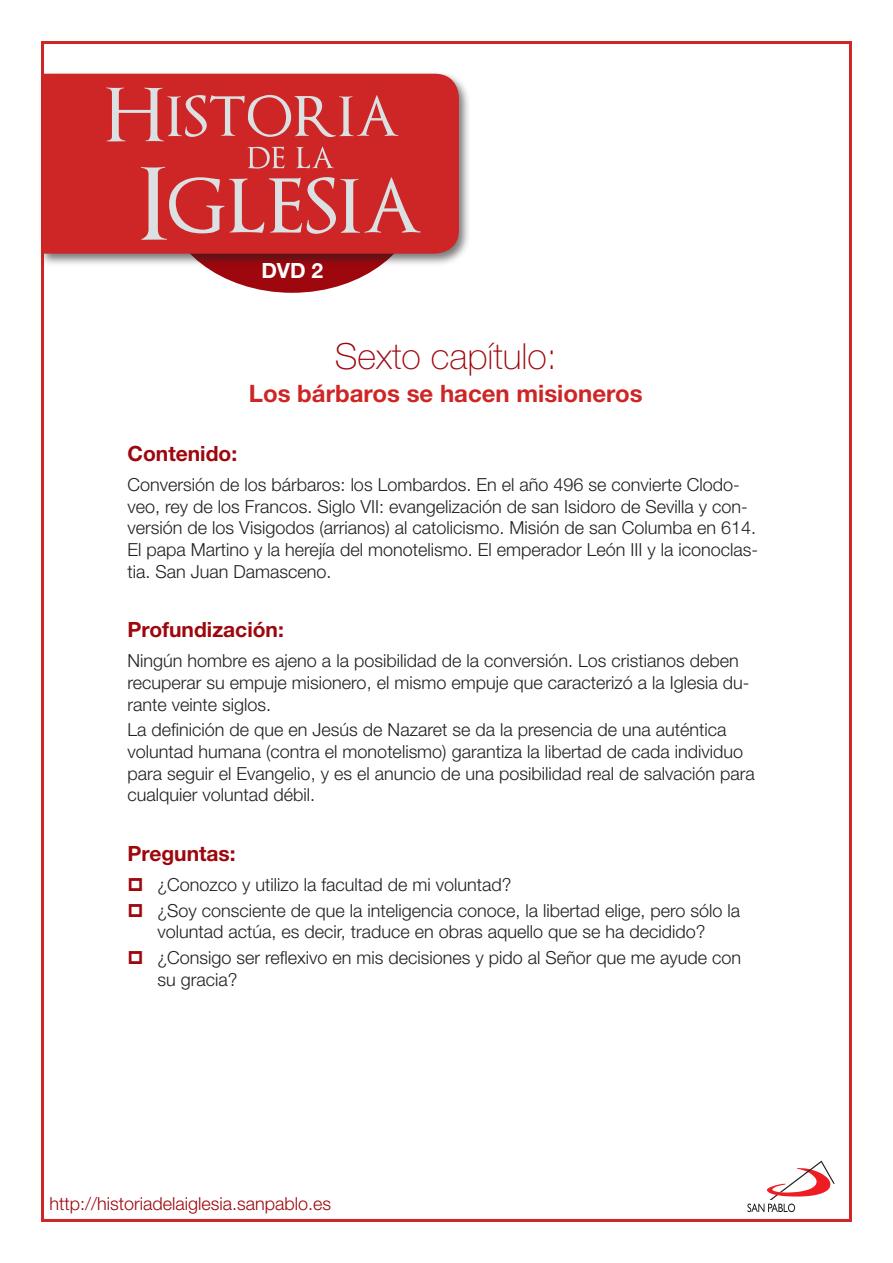
<style>
.page{position:relative;width:893px;height:1263px;background:#fff}
.page>*{position:absolute;margin:0;border:0;box-sizing:border-box;transform-origin:0 0}
.t1{font:100 36px "Helvetica Neue";color:#9d070d}
.t2{font:700 24px "Helvetica Neue";color:#ce2626}
.t3{font:700 21px "Helvetica Neue";color:#9d070d}
.t4{font:700 21px "Helvetica Neue";color:#fff}
.t5{font:300 18px/21.6px "Helvetica Neue";color:#231f20}
.t6{font:300 18px "Helvetica Neue";color:#9d070d}
</style>
<div class="page">
<div style="left:163px;top:93px;width:258px;height:200px;background:#9d070d;border-radius:50%"></div>
<div style="left:39px;top:70px;width:433px;height:196px;background:#231f20;opacity:.6"></div>
<div style="left:43px;top:74px;width:416px;height:180px;background:#ce2626"></div>
<svg style="left:106px;top:88px;width:315px;height:152px;background:#d04445"></svg>
<svg style="left:747px;top:1160px;width:88px;height:52px"></svg>
<p class="t4" style="left:261px;top:257px;width:63px">DVD 2</p>
<h1 class="t1" style="left:335px;top:335px;width:224px">Sexto capítulo:</h1>
<h2 class="t2" style="left:249px;top:378px;width:395px">Los bárbaros se hacen misioneros</h2>
<p class="t3" style="left:128px;top:441px;width:111px">Contenido:</p>
<p class="t5" style="left:128px;top:474px;width:632px">Conversión de los bárbaros: los Lombardos. En el año 496 se convierte Clodo&shy;veo, rey de los Francos. Siglo VII: evangelización de san Isidoro de Sevilla y con&shy;versión de los Visigodos (arrianos) al catolicismo. Misión de san Columba en 614.<br>El papa Martino y la herejía del monotelismo. El emperador León III y la iconoclas&shy;tia. San Juan Damasceno.</p>
<p class="t3" style="left:128px;top:617px;width:158px">Profundización:</p>
<p class="t5" style="left:128px;top:650px;width:623px">Ningún hombre es ajeno a la posibilidad de la conversión. Los cristianos deben recuperar su empuje misionero, el mismo empuje que caracterizó a la Iglesia du&shy;rante veinte siglos.</p>
<p class="t5" style="left:128px;top:719px;width:629px">La definición de que en Jesús de Nazaret se da la presencia de una auténtica voluntad humana (contra el monotelismo) garantiza la libertad de cada individuo para seguir el Evangelio, y es el anuncio de una posibilidad real de salvación para cualquier voluntad débil.</p>
<p class="t3" style="left:128px;top:840px;width:110px">Preguntas:</p>
<p class="t5" style="left:157px;top:871px;width:584px;line-height:25.8px">¿Conozco y utilizo la facultad de mi voluntad?<br>¿Soy consciente de que la inteligencia conoce, la libertad elige, pero sólo la</p>
<p class="t5" style="left:157px;top:919px;width:585px;line-height:25.8px">voluntad actúa, es decir, traduce en obras aquello que se ha decidido? ¿Consigo ser reflexivo en mis decisiones y pido al Señor que me ayude con</p>
<p class="t5" style="left:157px;top:968px;width:82px">su gracia?</p>
<p class="t6" style="left:50px;top:1192px;width:283px">http://historiadelaiglesia.sanpablo.es</p>
</div>
